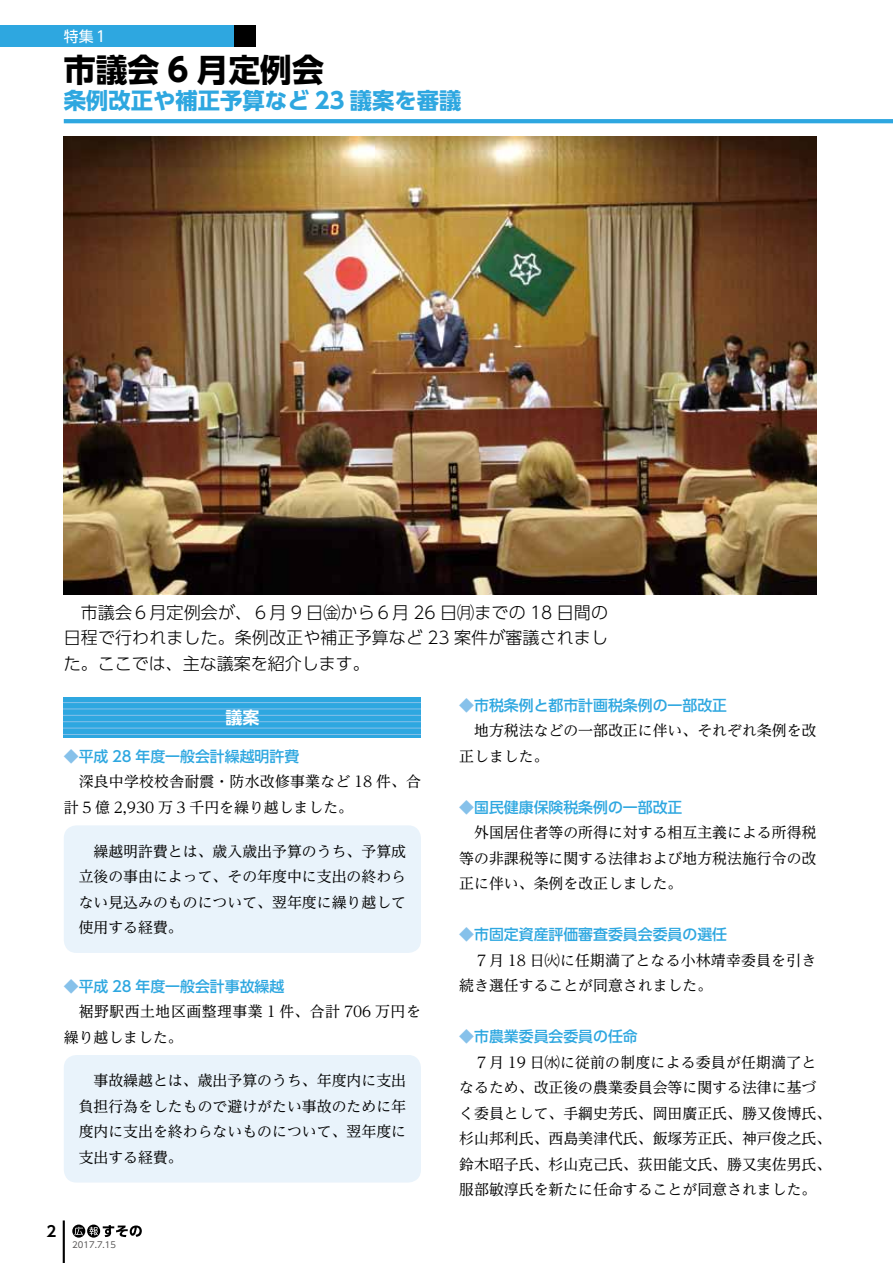
<style>
.page{position:relative;width:893px;height:1263px;background:#fff}
.page>*{position:absolute;margin:0;border:0;box-sizing:border-box;transform-origin:0 0}
.t1{font:700 31.95px "UD Shin Go Pr 6";color:#000}
.t2{font:700 22.35px "UD Shin Go Pr 6";color:#2ea7e0}
.t3{font:300 16.95px/25.5px "UD Shin Go Pr 6";letter-spacing:.005em;color:#000;text-align:justify}
.t4{font:700 16.95px "UD Shin Go Pr 6 De";color:#fff}
.t5{font:14.85px/25.5px "UD Reimin Pr 6";color:#000}
.t6{font:500 14.85px "UD Shin Go Pr 6";color:#2ea7e0}
.t7{font:14.85px/25.5px "UD Reimin Pr 6";letter-spacing:.035em;color:#000}
.t8{font:14.85px "UD Shin Go Pr 6";color:#fff}
.t9{font:700 14.85px "UD Shin Go Pr 6 De";color:#000}
.t10{font:8.55px "UD Shin Go Pr 6";color:#595757}
.s1{font-family:"UD Reimin Pr 6";font-weight:400;color:#86c1ea}
</style>
<div class="page">
<div style="left:234px;top:26px;width:21px;height:21px;background:#000"></div>
<div style="left:64px;top:825px;width:357px;height:128px;background:#e9f3fb;border-radius:13px"></div>
<div style="left:64px;top:1055px;width:357px;height:127px;background:#e9f3fb;border-radius:13px"></div>
<div style="left:0;top:26px;width:234px;height:21px;background:#2ea7e0"></div>
<div style="left:64px;top:698px;width:357px;height:40px;background:#2ea7e0"></div>
<hr style="left:64px;top:702px;width:357px;height:1px;background:#86c1ea">
<hr style="left:64px;top:709px;width:357px;height:1px;background:#86c1ea">
<hr style="left:64px;top:715px;width:357px;height:1px;background:#86c1ea">
<hr style="left:64px;top:721px;width:357px;height:1px;background:#86c1ea">
<hr style="left:64px;top:728px;width:357px;height:1px;background:#86c1ea">
<hr style="left:64px;top:734px;width:357px;height:1px;background:#86c1ea">
<img style="left:64px;top:136px;width:752px;height:458px">
<svg style="left:87px;top:1224px;width:13px;height:13px"></svg>
<svg style="left:89px;top:1225px;width:53px;height:12px"></svg>
<svg style="left:72px;top:1224px;width:13px;height:13px"></svg>
<svg style="left:74px;top:1227px;width:9px;height:8px"></svg>
<hr style="left:63px;top:1220px;width:2px;height:43px;background:#000">
<svg style="left:64px;top:119px;width:829px;height:4px;background:#31a8e0"></svg>
<p class="t8" style="left:64px;top:24px;width:46px">特集１</p>
<h1 class="t1" style="left:64px;top:44px;width:262px">市議会 6 月定例会</h1>
<h2 class="t2" style="left:64px;top:83px;width:399px">条例改正や補正予算など 23 議案を審議</h2>
<p class="t3" style="left:64px;top:599px;width:546px;text-indent:17px">市議会６月定例会が、６月 9 日㈮から６月 26 日㈪までの 18 日間の日程で行われました。条例改正や補正予算など 23 案件が審議されました。ここでは、主な議案を紹介します。</p>
<p class="t4" style="left:225px;top:704px;width:36px">議案</p>
<p class="t6" style="left:64px;top:744px;width:237px"><span class="s1">◆</span>平成 28 年度一般会計繰越明許費</p>
<p class="t5" style="left:64px;top:769px;width:359px;text-indent:15px">深良中学校校舎耐震・防水改修事業など 18 件、合計 5 億 2,930 万 3 千円を繰り越しました。</p>
<p class="t5" style="left:79px;top:838px;width:329px;text-align:justify;text-indent:15px">繰越明許費とは、歳入歳出予算のうち、予算成立後の事由によって、その年度中に支出の終わらない見込みのものについて、翌年度に繰り越して使用する経費。</p>
<p class="t6" style="left:64px;top:974px;width:222px"><span class="s1">◆</span>平成 28 年度一般会計事故繰越</p>
<p class="t7" style="left:64px;top:998px;width:359px;text-indent:15px">裾野駅西土地区画整理事業 1 件、合計 706 万円を繰り越しました。</p>
<p class="t5" style="left:79px;top:1067px;width:329px;text-align:justify;text-indent:15px">事故繰越とは、歳出予算のうち、年度内に支出負担行為をしたもので避けがたい事故のために年度内に支出を終わらないものについて、翌年度に支出する経費。</p>
<p class="t6" style="left:459px;top:693px;width:269px"><span class="s1">◆</span>市税条例と都市計画税条例の一部改正</p>
<p class="t5" style="left:459px;top:717px;width:359px;text-indent:15px">地方税法などの一部改正に伴い、それぞれ条例を改正しました。</p>
<p class="t6" style="left:459px;top:795px;width:225px"><span class="s1">◆</span>国民健康保険税条例の一部改正</p>
<p class="t5" style="left:459px;top:819px;width:359px;text-align:justify;text-indent:15px">外国居住者等の所得に対する相互主義による所得税等の非課税等に関する法律および地方税法施行令の改正に伴い、条例を改正しました。</p>
<p class="t6" style="left:459px;top:922px;width:269px"><span class="s1">◆</span>市固定資産評価審査委員会委員の選任</p>
<p class="t5" style="left:459px;top:947px;width:359px;text-indent:15px">７月 18 日㈫に任期満了となる小林靖幸委員を引き続き選任することが同意されました。</p>
<p class="t6" style="left:459px;top:1024px;width:180px"><span class="s1">◆</span>市農業委員会委員の任命</p>
<p class="t5" style="left:459px;top:1049px;width:374px;text-indent:15px">７月 19 日㈬に従前の制度による委員が任期満了となるため、改正後の農業委員会等に関する法律に基づく委員として、手綱史芳氏、岡田廣正氏、勝又俊博氏、杉山邦利氏、西島美津代氏、飯塚芳正氏、神戸俊之氏、鈴木昭子氏、杉山克己氏、荻田能文氏、勝又実佐男氏、服部敏淳氏を新たに任命することが同意されました。</p>
<p class="t9" style="left:47px;top:1219px;width:11px">2</p>
<p class="t10" style="left:72px;top:1238px;width:45px">2017.7.15</p>
</div>
